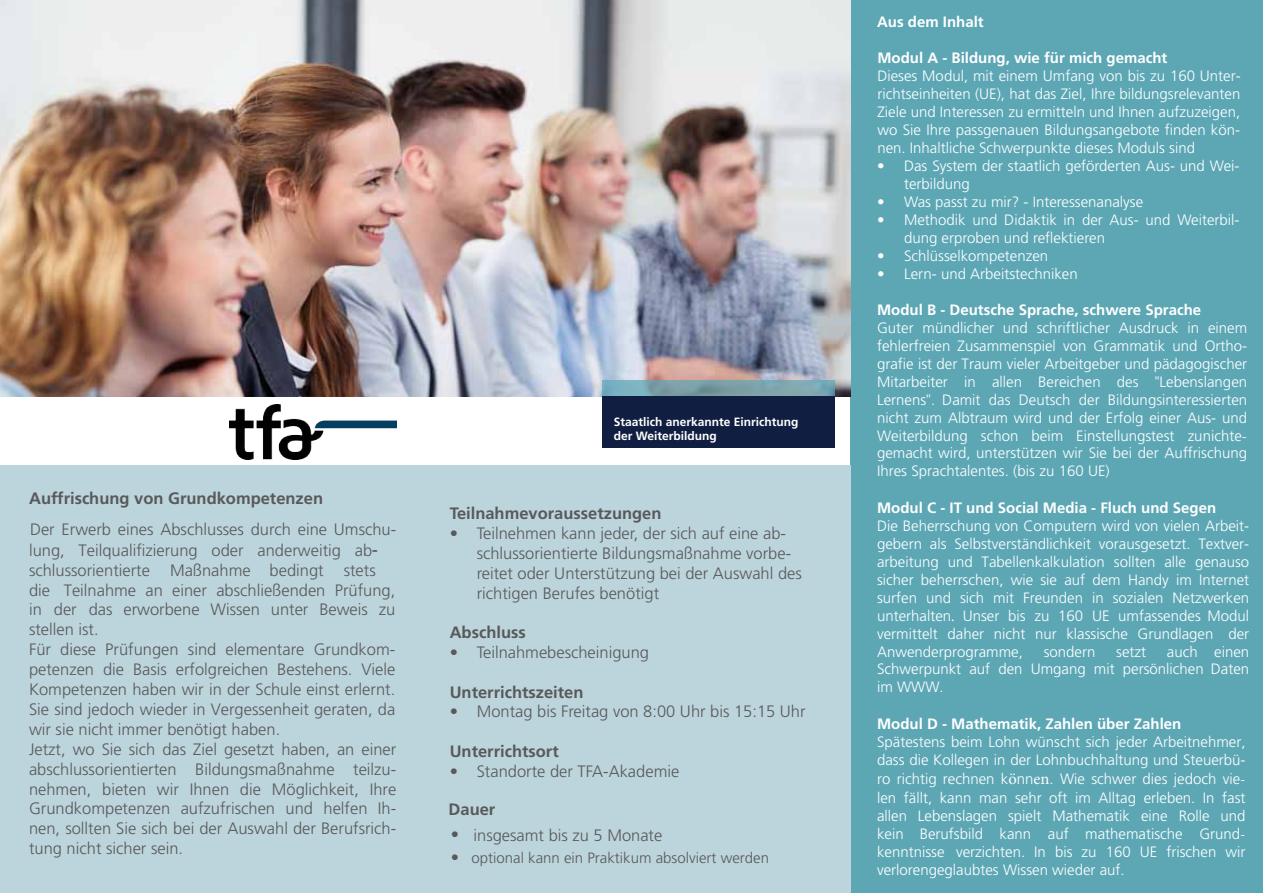
<style>
.page{position:relative;width:1263px;height:893px;background:#fff}
.page>*{position:absolute;margin:0;border:0;box-sizing:border-box;transform-origin:0 0}
.t1{font:300 16.5px/20px "Frutiger LT Pro";color:#58595b}
.t2{font:700 16.5px "Frutiger LT Pro";color:#58595b}
.t3{font:300 15px/17.9px "Frutiger LT Pro";color:#fff;text-align:justify}
.t4{font:700 15px "Frutiger LT Pro";color:#fff}
.t5{font:300 15px "Frutiger LT Pro";color:#58595b}
.t6{font:700 12px/14.4px "Frutiger LT Pro";color:#fff}
.s1{font-family:"Adobe Gothic Std";font-weight:700}
.s2{font-size:16.5px}
.s3{font-family:"Minion Pro";font-weight:400}
.s4{font-family:"Minion Pro";font-weight:400;font-size:16.5px}
</style>
<div class="page">
<div style="left:850px;top:0;width:413px;height:893px;background:#5da7b5"></div>
<div style="left:0;top:466px;width:850px;height:427px;background:#bcd4db"></div>
<img style="left:0;top:0;width:850px;height:396px">
<svg style="left:602px;top:380px;width:232px;height:16px;background:#7aa4ad"></svg>
<div style="left:602px;top:396px;width:232px;height:52px;background:#101f41"></div>
<img style="left:230px;top:404px;width:167px;height:55px">
<p class="t2" style="left:29px;top:489px;width:295px">Auffrischung von Grundkompetenzen</p>
<p class="t1" style="left:29px;top:518px;width:369px;line-height:21.5px">Der Erwerb eines Abschlusses durch eine Umschu&shy;lung, Teilqualifizierung oder anderweitig ab<span class="s1">-</span></p>
<p class="t1" style="left:29px;top:561px;width:368px">schlussorientierte Maßnahme bedingt stets die Teilnahme an einer abschließenden Prüfung,</p>
<p class="t1" style="left:29px;top:599px;width:369px">in der das erworbene Wissen unter Beweis zu stellen ist.<br>Für diese Prüfungen sind elementare Grundkom&shy;petenzen die Basis erfolgreichen Bestehens. Viele Kompetenzen haben wir in der Schule einst erlernt.<br>Sie sind jedoch wieder in Vergessenheit geraten, da wir sie nicht immer benötigt haben.<br>Jetzt, wo Sie sich das Ziel gesetzt haben, an einer abschlussorientierten Bildungsmaßnahme teilzu&shy;nehmen, bieten wir Ihnen die Möglichkeit, Ihre Grundkompetenzen aufzufrischen und helfen Ih&shy;nen, sollten Sie sich bei der Auswahl der Berufsrich&shy;tung nicht sicher sein.</p>
<p class="t6" style="left:614px;top:414px;width:186px">Staatlich anerkannte Einrichtung der Weiterbildung</p>
<p class="t2" style="left:450px;top:504px;width:213px">Teilnahmevoraussetzungen</p>
<p class="t1" style="left:477px;top:524px;width:327px;text-indent:-27px">• Teilnehmen kann jeder, der sich auf eine ab&shy;schlussorientierte Bildungsmaßnahme vorbe&shy;reitet oder Unterstützung bei der Auswahl des richtigen Berufes benötigt</p>
<p class="t2" style="left:450px;top:623px;width:78px">Abschluss</p>
<p class="t1" style="left:450px;top:642px;width:201px">• Teilnahmebescheinigung</p>
<p class="t2" style="left:450px;top:682px;width:135px">Unterrichtszeiten</p>
<p class="t1" style="left:450px;top:702px;width:357px">• Montag bis Freitag von 8:00 Uhr bis 15:15 Uhr</p>
<p class="t2" style="left:450px;top:742px;width:111px">Unterrichtsort</p>
<p class="t1" style="left:450px;top:761px;width:231px">• Standorte der TFA-Akademie</p>
<p class="t2" style="left:449px;top:800px;width:48px">Dauer</p>
<p class="t1" style="left:451px;top:825px;width:213px">• insgesamt bis zu 5 Monate</p>
<p class="t5" style="left:451px;top:849px;width:320px"><span class="s2">•</span> optional kann ein Praktikum absolviert werden</p>
<p class="t4" style="left:877px;top:13px;width:108px">Aus dem Inhalt</p>
<p class="t4" style="left:877px;top:49px;width:292px">Modul A - Bildung, wie für mich gemacht</p>
<p class="t3" style="left:877px;top:67px;width:365px">Dieses Modul, mit einem Umfang von bis zu 160 Unter&shy;richtseinheiten (UE), hat das Ziel, Ihre bildungsrelevanten Ziele und Interessen zu ermitteln und Ihnen aufzuzeigen, wo Sie Ihre passgenauen Bildungsangebote finden kön&shy;nen. Inhaltliche Schwerpunkte dieses Moduls sind</p>
<p class="t3" style="left:904px;top:157px;width:337px;text-indent:-27px">• Das System der staatlich geförderten Aus- und Wei&shy;terbildung</p>
<p class="t3" style="left:877px;top:193px;width:268px">• Was passt zu mir? - Interessenanalyse</p>
<p class="t3" style="left:904px;top:211px;width:337px;text-indent:-27px">• Methodik und Didaktik in der Aus- und Weiterbil&shy;dung erproben und reflektieren</p>
<p class="t3" style="left:877px;top:247px;width:173px">• Schlüsselkompetenzen</p>
<p class="t3" style="left:877px;top:265px;width:202px">• Lern- und Arbeitstechniken</p>
<p class="t4" style="left:877px;top:301px;width:326px">Modul B - Deutsche Sprache, schwere Sprache</p>
<p class="t3" style="left:877px;top:319px;width:372px">Guter mündlicher und schriftlicher Ausdruck in einem fehlerfreien Zusammenspiel von Grammatik und Ortho&shy;grafie ist der Traum vieler Arbeitgeber und pädagogischer Mitarbeiter in allen Bereichen des <span class="s3">"</span>Lebenslangen Lernens<span class="s3">"</span>. Damit das Deutsch der Bildungsinteressierten nicht zum Albtraum wird und der Erfolg einer Aus- und Weiterbildung schon beim Einstellungstest zunichte&shy;gemacht wird, unterstützen wir Sie bei der Auffrischung Ihres Sprachtalentes. (bis zu 160 UE)</p>
<p class="t4" style="left:877px;top:499px;width:341px">Modul C - IT und Social Media - Fluch und Segen</p>
<p class="t3" style="left:877px;top:517px;width:374px">Die Beherrschung von Computern wird von vielen Arbeit&shy;gebern als Selbstverständlichkeit vorausgesetzt. Textver&shy;arbeitung und Tabellenkalkulation sollten alle genauso sicher beherrschen, wie sie auf dem Handy im Internet surfen und sich mit Freunden in sozialen Netzwerken unterhalten<span class="s3">.</span> Unser bis zu 160 UE umfassendes Modul vermittelt daher nicht nur klassische Grundlagen der Anwenderprogramme,</p>
<p class="t3" style="left:877px;top:643px;width:374px;text-indent:290px">auch einen Schwerpunkt auf den Umgang mit persönlichen Daten im WWW.</p>
<p class="t4" style="left:877px;top:715px;width:306px">Modul D - Mathematik, Zahlen über Zahlen</p>
<p class="t3" style="left:877px;top:733px;width:370px">Spätestens beim Lohn wünscht sich jeder Arbeitnehmer, dass die Kollegen in der Lohnbuchhaltung und Steuerbü&shy;ro richtig rechnen k<span class="s4">ö</span>nn<span class="s4">en</span>. Wie schwer dies jedoch vie&shy;len fällt, kann man sehr oft im Alltag erleben. In fast allen Lebenslagen spielt Mathematik eine Rolle und kein Berufsbild kann auf mathematische Grund&shy;kenntnisse verzichten. In bis zu 160 UE frischen wir verlorengeglaubtes Wissen wieder auf.</p>
<p class="t3" style="left:1044px;top:643px;width:53px">sondern</p>
<p class="t3" style="left:1116px;top:643px;width:31px">setzt</p>
</div>
